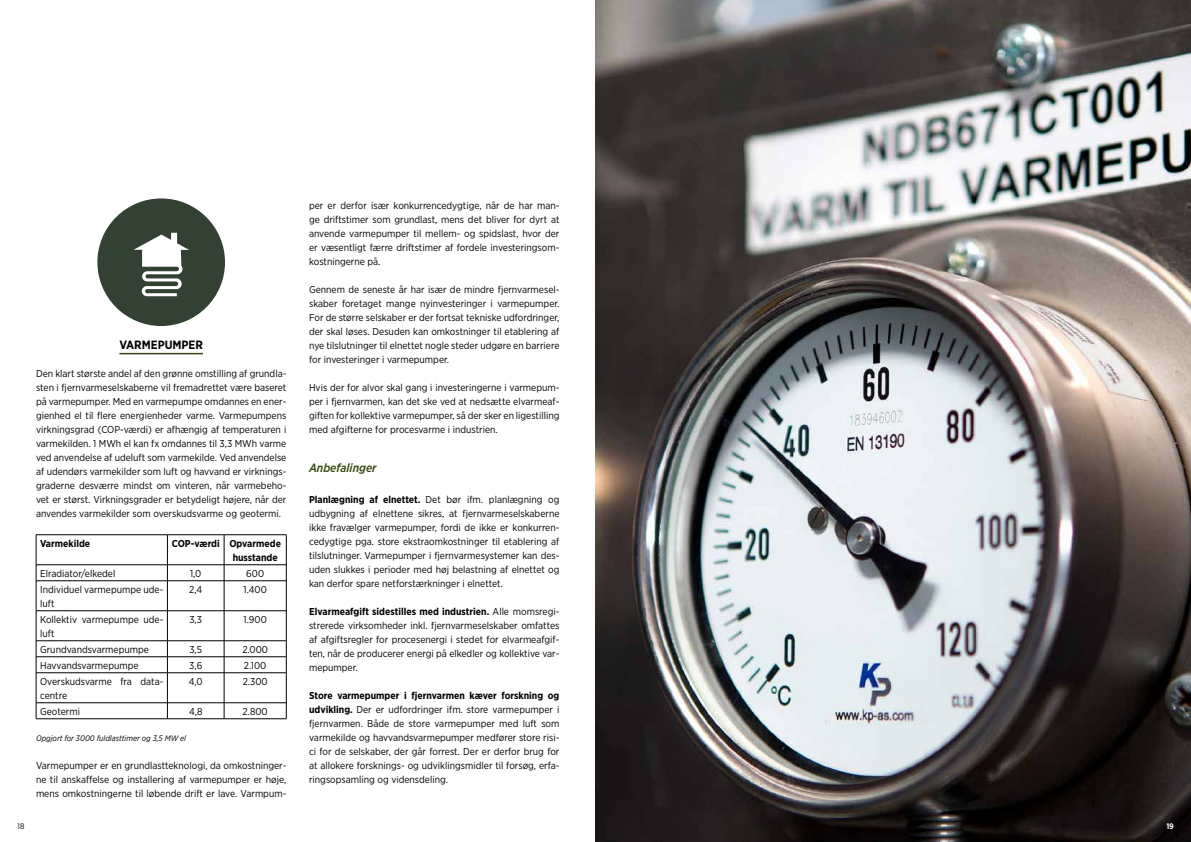
<style>
.page{position:relative;width:1191px;height:842px;background:#fff}
.page>*{position:absolute;margin:0;border:0;box-sizing:border-box;transform-origin:0 0}
.t1{font:italic 500 12px "Gotham Narrow";color:#34460e}
.t2{font:700 12px "Gotham Narrow";color:#000}
.t3{font:10px/14px "Gotham Narrow";color:#000;text-align:justify}
.t4{font:700 10px/14px "Gotham Narrow";color:#000}
.t5{font:italic 8px "Gotham Narrow";color:#000}
.t6{font:8px "Gotham Narrow";color:#000}
.t7{font:700 8px "Gotham Narrow";color:#fff}
.s1{font-weight:700}
</style>
<div class="page">
<hr style="left:119px;top:347px;width:84px;height:1px;background:#f8f8f9">
<hr style="left:119px;top:353px;width:84px;height:1px;background:#34460e">
<hr style="left:36px;top:535px;width:131px;height:1px;background:#000">
<hr style="left:36px;top:535px;width:1px;height:30px;background:#000">
<hr style="left:167px;top:535px;width:57px;height:1px;background:#000">
<hr style="left:167px;top:535px;width:1px;height:30px;background:#000">
<hr style="left:224px;top:535px;width:62px;height:1px;background:#000">
<hr style="left:224px;top:535px;width:1px;height:30px;background:#000">
<hr style="left:286px;top:535px;width:1px;height:30px;background:#000">
<hr style="left:36px;top:565px;width:131px;height:1px;background:#000">
<svg style="left:36px;top:565px;width:1px;height:16px"></svg>
<hr style="left:167px;top:565px;width:57px;height:1px;background:#000">
<svg style="left:167px;top:565px;width:1px;height:16px"></svg>
<hr style="left:224px;top:565px;width:62px;height:1px;background:#000">
<svg style="left:224px;top:565px;width:1px;height:16px"></svg>
<svg style="left:286px;top:565px;width:1px;height:16px"></svg>
<hr style="left:36px;top:581px;width:131px;height:1px;background:#000">
<hr style="left:36px;top:581px;width:1px;height:30px;background:#000">
<hr style="left:167px;top:581px;width:57px;height:1px;background:#000">
<hr style="left:167px;top:581px;width:1px;height:30px;background:#000">
<hr style="left:224px;top:581px;width:62px;height:1px;background:#000">
<hr style="left:224px;top:581px;width:1px;height:30px;background:#000">
<hr style="left:286px;top:581px;width:1px;height:30px;background:#000">
<hr style="left:36px;top:611px;width:131px;height:1px;background:#000">
<hr style="left:36px;top:611px;width:1px;height:30px;background:#000">
<hr style="left:167px;top:611px;width:57px;height:1px;background:#000">
<hr style="left:167px;top:611px;width:1px;height:30px;background:#000">
<hr style="left:224px;top:611px;width:62px;height:1px;background:#000">
<hr style="left:224px;top:611px;width:1px;height:30px;background:#000">
<hr style="left:286px;top:611px;width:1px;height:30px;background:#000">
<hr style="left:36px;top:641px;width:131px;height:1px;background:#000">
<hr style="left:167px;top:641px;width:57px;height:1px;background:#000">
<hr style="left:224px;top:641px;width:62px;height:1px;background:#000">
<hr style="left:36px;top:657px;width:131px;height:1px;background:#000">
<svg style="left:36px;top:641px;width:1px;height:32px"></svg>
<hr style="left:167px;top:657px;width:57px;height:1px;background:#000">
<svg style="left:167px;top:641px;width:1px;height:32px"></svg>
<hr style="left:224px;top:657px;width:62px;height:1px;background:#000">
<svg style="left:224px;top:641px;width:1px;height:32px"></svg>
<svg style="left:286px;top:641px;width:1px;height:32px"></svg>
<hr style="left:36px;top:673px;width:131px;height:1px;background:#000">
<hr style="left:36px;top:673px;width:1px;height:30px;background:#000">
<hr style="left:167px;top:673px;width:57px;height:1px;background:#000">
<hr style="left:167px;top:673px;width:1px;height:30px;background:#000">
<hr style="left:224px;top:673px;width:62px;height:1px;background:#000">
<hr style="left:224px;top:673px;width:1px;height:30px;background:#000">
<hr style="left:286px;top:673px;width:1px;height:30px;background:#000">
<hr style="left:36px;top:703px;width:131px;height:1px;background:#000">
<svg style="left:36px;top:703px;width:1px;height:16px"></svg>
<hr style="left:167px;top:703px;width:57px;height:1px;background:#000">
<svg style="left:167px;top:703px;width:1px;height:16px"></svg>
<hr style="left:224px;top:703px;width:62px;height:1px;background:#000">
<svg style="left:224px;top:703px;width:1px;height:16px"></svg>
<svg style="left:286px;top:703px;width:1px;height:16px"></svg>
<hr style="left:36px;top:719px;width:131px;height:1px;background:#000">
<hr style="left:167px;top:719px;width:57px;height:1px;background:#000">
<hr style="left:224px;top:719px;width:62px;height:1px;background:#000">
<img style="left:595px;top:0;width:596px;height:842px">
<div style="left:97px;top:198px;width:128px;height:128px;background:#324132;border-radius:50%"></div>
<svg style="left:133px;top:233px;width:56px;height:63px"></svg>
<p class="t6" style="left:18px;top:821px;width:8px">18</p>
<p class="t2" style="left:119px;top:337px;width:85px">VARMEPUMPER</p>
<p class="t3" style="left:36px;top:366px;width:252px">Den klart største andel af den grønne omstilling af grundla&shy;sten i fjernvarmeselskaberne vil fremadrettet være baseret på varmepumper. Med en varmepumpe omdannes en ener&shy;gienhed el til flere energienheder varme. Varmepumpens virkningsgrad (COP-værdi) er afhængig af temperaturen i varmekilden. 1 MWh el kan fx omdannes til 3,3 MWh varme ved anvendelse af udeluft som varmekilde. Ved anvendelse af udendørs varmekilder som luft og havvand er virknings&shy;graderne desværre mindst om vinteren, når varmebeho&shy;vet er størst. Virkningsgrader er betydeligt højere, når der anvendes varmekilder som overskudsvarme og geotermi.</p>
<p class="t4" style="left:40px;top:536px;width:52px">Varmekilde</p>
<p class="t4" style="left:233px;top:536px;width:50px;text-indent:-61px">COP-værdi Opvarmede husstande</p>
<p class="t3" style="left:40px;top:566px;width:77px">Elradiator/elkedel</p>
<p class="t3" style="left:190px;top:566px;width:13px">1,0</p>
<p class="t3" style="left:246px;top:566px;width:19px">600</p>
<p class="t3" style="left:40px;top:582px;width:125px">Individuel varmepumpe ude&shy;luft</p>
<p class="t3" style="left:189px;top:582px;width:15px">2,4</p>
<p class="t3" style="left:243px;top:582px;width:25px">1.400</p>
<p class="t3" style="left:40px;top:612px;width:125px">Kollektiv varmepumpe ude&shy;luft</p>
<p class="t3" style="left:189px;top:612px;width:14px">3,3</p>
<p class="t3" style="left:243px;top:612px;width:25px">1.900</p>
<p class="t3" style="left:40px;top:642px;width:110px">Grundvandsvarmepumpe</p>
<p class="t3" style="left:189px;top:642px;width:14px">3,5</p>
<p class="t3" style="left:242px;top:642px;width:27px">2.000</p>
<p class="t3" style="left:40px;top:658px;width:100px">Havvandsvarmepumpe</p>
<p class="t3" style="left:189px;top:658px;width:15px">3,6</p>
<p class="t3" style="left:244px;top:658px;width:24px">2.100</p>
<p class="t3" style="left:40px;top:674px;width:125px">Overskudsvarme fra data&shy;centre</p>
<p class="t3" style="left:189px;top:674px;width:15px">4,0</p>
<p class="t3" style="left:243px;top:674px;width:26px">2.300</p>
<p class="t3" style="left:40px;top:704px;width:41px">Geotermi</p>
<p class="t3" style="left:189px;top:704px;width:15px">4,8</p>
<p class="t3" style="left:243px;top:704px;width:27px">2.800</p>
<p class="t5" style="left:36px;top:733px;width:151px">Opgjort for 3000 fuldlasttimer og 3,5 MW el</p>
<p class="t3" style="left:36px;top:758px;width:252px">Varmepumper er en grundlastteknologi, da omkostninger&shy;ne til anskaffelse og installering af varmepumper er høje, mens omkostningerne til løbende drift er lave. Varmpum-</p>
<p class="t3" style="left:309px;top:198px;width:252px">per er derfor især konkurrencedygtige, når de har man&shy;ge driftstimer som grundlast, mens det bliver for dyrt at anvende varmepumper til mellem- og spidslast, hvor der er væsentligt færre driftstimer af fordele investeringsom&shy;kostningerne på.</p>
<p class="t3" style="left:309px;top:282px;width:252px">Gennem de seneste år har især de mindre fjernvarmesel&shy;skaber foretaget mange nyinvesteringer i varmepumper.<br>For de større selskaber er der fortsat tekniske udfordringer, der skal løses. Desuden kan omkostninger til etablering af nye tilslutninger til elnettet nogle steder udgøre en barriere for investeringer i varmepumper.</p>
<p class="t3" style="left:309px;top:380px;width:252px">Hvis der for alvor skal gang i investeringerne i varmepum&shy;per i fjernvarmen, kan det ske ved at nedsætte elvarmeaf&shy;giften for kollektive varmepumper, så der sker en ligestilling med afgifterne for procesvarme i industrien.</p>
<p class="t1" style="left:309px;top:460px;width:69px">Anbefalinger</p>
<p class="t3" style="left:309px;top:492px;width:252px"><span class="s1">Planlægning af elnettet.</span> Det bør ifm. planlægning og udbygning af elnettene sikres, at fjernvarmeselskaberne ikke fravælger varmepumper, fordi de ikke er konkurren&shy;cedygtige pga. store ekstraomkostninger til etablering af tilslutninger. Varmepumper i fjernvarmesystemer kan des&shy;uden slukkes i perioder med høj belastning af elnettet og kan derfor spare netforstærkninger i elnettet.</p>
<p class="t3" style="left:309px;top:604px;width:252px"><span class="s1">Elvarmeafgift sidestilles med industrien.</span> Alle momsregi&shy;strerede virksomheder inkl. fjernvarmeselskaber omfattes af afgiftsregler for procesenergi i stedet for elvarmeafgif&shy;ten, når de producerer energi på elkedler og kollektive var&shy;mepumper.</p>
<p class="t3" style="left:309px;top:688px;width:252px"><span class="s1">Store varmepumper i fjernvarmen kæver forskning og udvikling.</span> Der er udfordringer ifm. store varmepumper i fjernvarmen. Både de store varmepumper med luft som varmekilde og havvandsvarmepumper medfører store risi&shy;ci for de selskaber, der går forrest. Der er derfor brug for at allokere forsknings- og udviklingsmidler til forsøg, erfa&shy;ringsopsamling og vidensdeling.</p>
<p class="t7" style="left:1166px;top:820px;width:9px">19</p>
</div>
